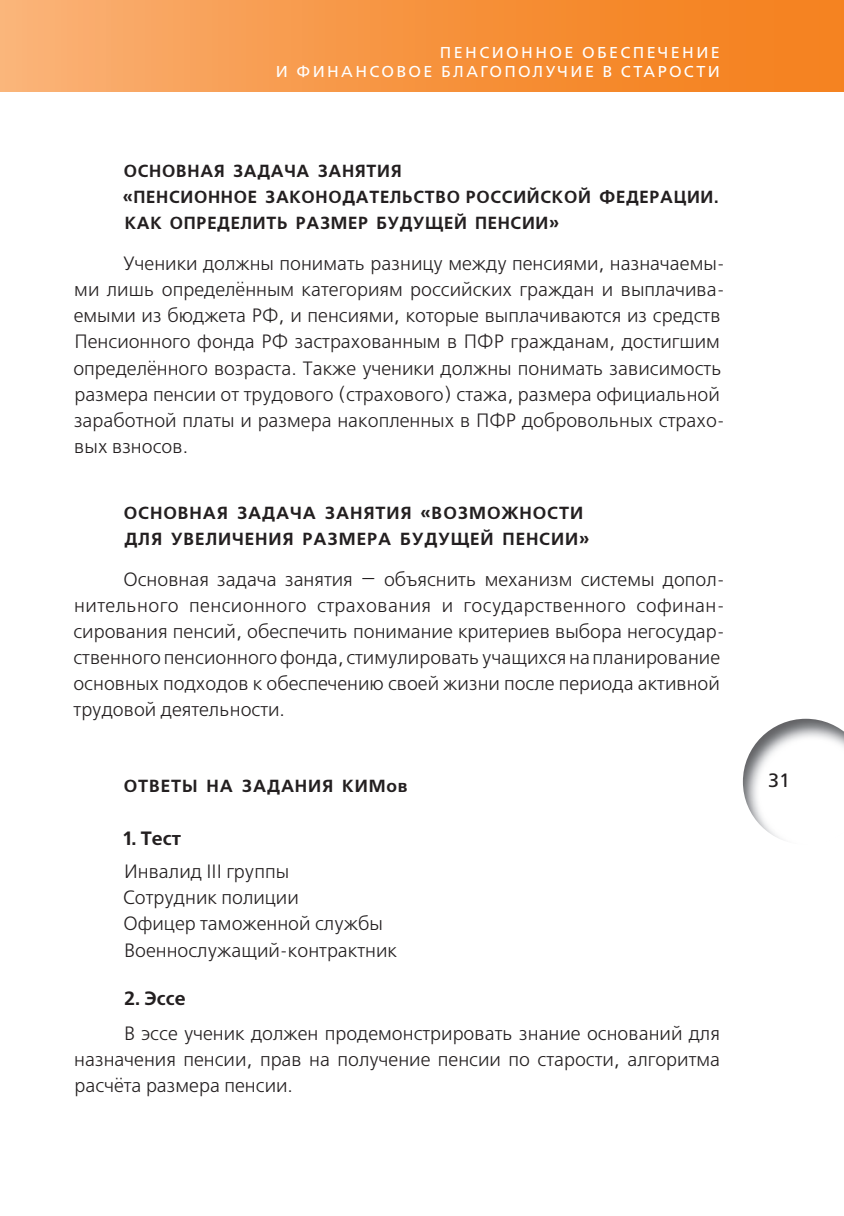
<style>
.page{position:relative;width:844px;height:1216px;background:#fff}
.page>*{position:absolute;margin:0;border:0;box-sizing:border-box;transform-origin:0 0}
.t1{font:19.25px/26.1px "Free Set C";color:#231f20}
.t2{font:700 19.25px "Free Set C";color:#231f20}
.t3{font:19.25px "Free Set C San Pin";color:#231f20}
.t4{font:700 17.5px/26.1px "Free Set C";letter-spacing:.04em;color:#231f20}
.t5{font:15.75px/18.9px "Free Set C San Pin";letter-spacing:.15em;color:#fff;text-align:right}
</style>
<div class="page">
<div style="left:0;top:0;width:843px;height:92px;background:linear-gradient(to right,#fab073,#f47c14)"></div>
<img style="left:742px;top:718px;width:101px;height:121px">
<p class="t5" style="left:276px;top:43px;width:445px">ПЕНСИОННОЕ ОБЕСПЕЧЕНИЕ<br>И ФИНАНСОВОЕ БЛАГОПОЛУЧИЕ В СТАРОСТИ</p>
<p class="t4" style="left:123px;top:160px;width:597px">ОСНОВНАЯ ЗАДАЧА ЗАНЯТИЯ<br>«ПЕНСИОННОЕ ЗАКОНОДАТЕЛЬСТВО РОССИЙСКОЙ ФЕДЕРАЦИИ.<br>КАК ОПРЕДЕЛИТЬ РАЗМЕР БУДУЩЕЙ ПЕНСИИ»</p>
<p class="t1" style="left:73px;top:250px;width:652px;text-indent:50px">Ученики должны понимать разницу между пенсиями, назначаемы&shy;ми лишь определённым категориям российских граж дан и выплачива&shy;емыми из бюджета РФ, и пенсиями, которые выплачиваются из средств Пенсионного фонда РФ застрахованным в ПФР гражданам, достигшим определённого возраста. Также ученики должны понимать зависимость размера пенсии от трудового (страхового) стажа, размера официальной заработной платы и размера накопленных в ПФР добровольных страхо&shy;вых взносов.</p>
<p class="t4" style="left:124px;top:502px;width:467px">ОСНОВНАЯ ЗАДАЧА ЗАНЯТИЯ «ВОЗМОЖНОСТИ<br>ДЛЯ УВЕЛИЧЕНИЯ РАЗМЕРА БУДУЩЕЙ ПЕНСИИ»</p>
<p class="t1" style="left:73px;top:566px;width:652px;text-indent:50px">Основная задача занятия — объяснить механизм системы допол&shy;нительного пенсионного страхования и государственного софинан&shy;сирования пенсий, обеспечить понимание критериев выбора негосудар&shy;ственного пенсионного фонда, стимулировать учащихся на планирование основных подходов к обеспечению своей жизни после периода активной трудовой деятельности.</p>
<p class="t4" style="left:124px;top:775px;width:285px">ОТВЕТЫ НА ЗАДАНИЯ КИМов</p>
<p class="t2" style="left:123px;top:831px;width:59px">1. Тест</p>
<p class="t1" style="left:123px;top:858px;width:275px">Инвалид III группы<br>Сотрудник полиции<br>Офицер таможенной службы<br>Военнослужащий-контрактник</p>
<p class="t2" style="left:124px;top:991px;width:63px">2. Эссе</p>
<p class="t1" style="left:74px;top:1020px;width:647px;text-align:justify;text-indent:50px">В эссе ученик должен продемонстрировать знание оснований для назначения пенсии, прав на получение пенсии по старости, алгоритма расчёта размера пенсии.</p>
<p class="t3" style="left:768px;top:770px;width:24px">31</p>
</div>
